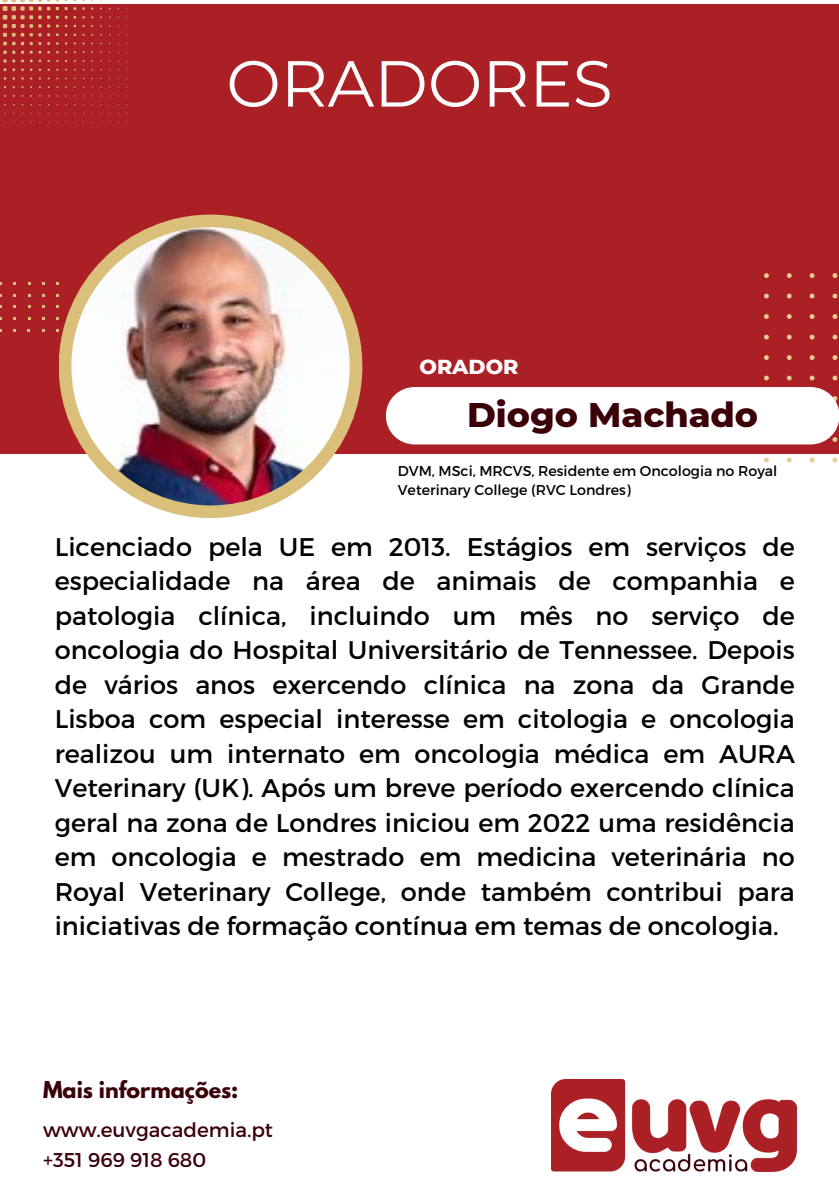
<style>
.page{position:relative;width:839px;height:1191px;background:#fff}
.page>*{position:absolute;margin:0;border:0;box-sizing:border-box;transform-origin:0 0}
.t1{font:64.8px "Montserrat";color:#fff}
.t2{font:800 34.8px "Montserrat";color:#3b000a}
.t3{font:25.6px/34.4px "Montserrat";color:#000;text-align:justify}
.t4{font:700 20.6px "League Spartan";color:#3b000a}
.t5{font:800 20.6px "Montserrat";color:#fff}
.t6{font:20px/30.8px "Montserrat";color:#3b000a}
.t7{font:14.2px/19.6px "Montserrat";color:#000}
</style>
<div class="page">
<div style="left:0;top:5px;width:838px;height:449px;background:#ab2025"></div>
<div style="left:59px;top:215px;width:303px;height:303px;background:#dabf7a;border-radius:50%"></div>
<img style="left:71px;top:227px;width:279px;height:278px;border-radius:50%">
<svg style="left:3px;top:51px;width:12px;height:20px"></svg>
<svg style="left:2px;top:0;width:48px;height:45px"></svg>
<svg style="left:764px;top:273px;width:4px;height:5px"></svg>
<svg style="left:786px;top:273px;width:5px;height:5px"></svg>
<svg style="left:809px;top:273px;width:5px;height:5px"></svg>
<svg style="left:832px;top:273px;width:5px;height:5px"></svg>
<svg style="left:764px;top:294px;width:4px;height:4px"></svg>
<svg style="left:786px;top:294px;width:5px;height:4px"></svg>
<svg style="left:809px;top:294px;width:5px;height:4px"></svg>
<svg style="left:832px;top:294px;width:5px;height:4px"></svg>
<svg style="left:764px;top:314px;width:4px;height:5px"></svg>
<svg style="left:786px;top:314px;width:5px;height:5px"></svg>
<svg style="left:809px;top:314px;width:5px;height:5px"></svg>
<svg style="left:832px;top:314px;width:5px;height:5px"></svg>
<svg style="left:764px;top:335px;width:4px;height:4px"></svg>
<svg style="left:786px;top:335px;width:5px;height:4px"></svg>
<svg style="left:809px;top:335px;width:5px;height:4px"></svg>
<svg style="left:832px;top:335px;width:5px;height:4px"></svg>
<svg style="left:764px;top:355px;width:4px;height:5px"></svg>
<svg style="left:786px;top:355px;width:5px;height:5px"></svg>
<svg style="left:809px;top:355px;width:5px;height:5px"></svg>
<svg style="left:832px;top:355px;width:5px;height:5px"></svg>
<svg style="left:764px;top:376px;width:4px;height:4px"></svg>
<svg style="left:786px;top:376px;width:5px;height:4px"></svg>
<svg style="left:809px;top:376px;width:5px;height:4px"></svg>
<svg style="left:832px;top:376px;width:5px;height:4px"></svg>
<svg style="left:832px;top:396px;width:5px;height:5px"></svg>
<svg style="left:832px;top:437px;width:5px;height:5px"></svg>
<svg style="left:764px;top:458px;width:4px;height:4px"></svg>
<svg style="left:787px;top:458px;width:4px;height:4px"></svg>
<svg style="left:809px;top:458px;width:5px;height:4px"></svg>
<svg style="left:832px;top:458px;width:5px;height:4px"></svg>
<div style="left:386px;top:387px;width:452px;height:57px;background:#fff;border-radius:29px"></div>
<img style="left:551px;top:1080px;width:245px;height:92px">
<h1 class="t1" style="left:226px;top:44px;width:388px">ORADORES</h1>
<p class="t5" style="left:419px;top:354px;width:100px">ORADOR</p>
<h2 class="t2" style="left:467px;top:394px;width:292px">Diogo Machado</h2>
<p class="t7" style="left:398px;top:460px;width:381px">DVM, MSci, MRCVS, Residente em Oncologia no Royal<br>Veterinary College (RVC Londres)</p>
<p class="t3" style="left:55px;top:528px;width:741px">Licenciado pela UE em 2013. Estágios em serviços de especialidade na área de animais de companhia e patologia clínica, incluindo um mês no serviço de oncologia do Hospital Universitário de Tennessee. Depois de vários anos exercendo clínica na zona da Grande Lisboa com especial interesse em citologia e oncologia realizou um internato em oncologia médica em AURA Veterinary (UK). Após um breve período exercendo clínica geral na zona de Londres iniciou em 2022 uma residência em oncologia e mestrado em medicina veterinária no Royal Veterinary College, onde também contribui para iniciativas de formação contínua em temas de oncologia.</p>
<p class="t4" style="left:43px;top:1079px;width:197px">Mais informações:</p>
<p class="t6" style="left:43px;top:1113px;width:231px">www.euvgacademia.pt +351 969 918 680</p>
</div>
